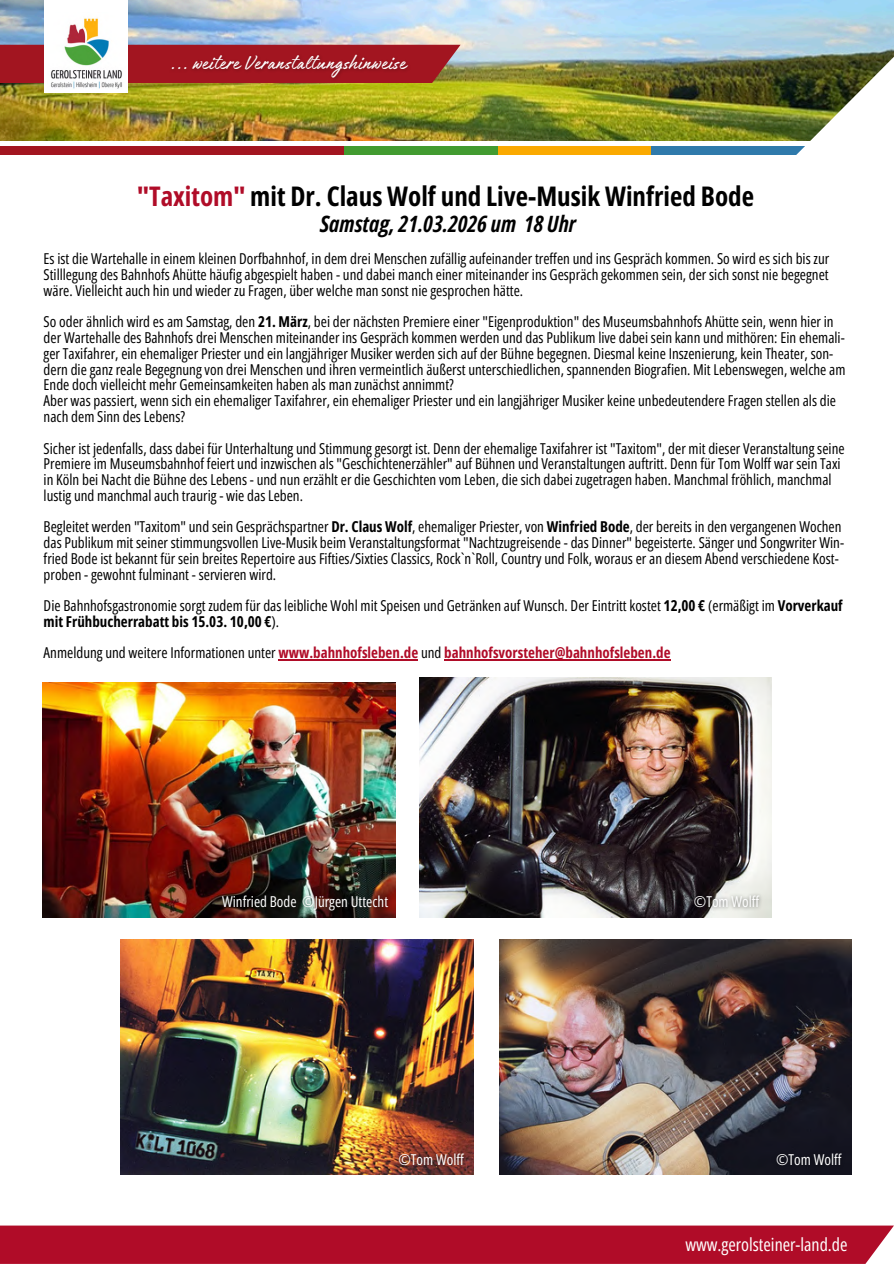
<style>
.page{position:relative;width:894px;height:1264px;background:#fff}
.page>*{position:absolute;margin:0;border:0;box-sizing:border-box;transform-origin:0 0}
.t1{font:700 27px "Open Sans Condensed";color:#000}
.t2{font:22.5px "Authenia Solid";letter-spacing:.02em;color:#fff}
.t3{font:italic 700 22.5px "Open Sans Condensed";color:#000}
.t4{font:18px "Open Sans Condensed";color:#fff}
.t5{font:15px/15.8px "Open Sans Condensed";color:#000}
.t6{font:700 15px "Open Sans Condensed";color:#b00c28}
.t7{font:15px "Open Sans Condensed";color:#fff}
.s1{color:#b00c28}
.s2{font-weight:700}
.s3{font-weight:400;color:#000}
</style>
<div class="page">
<div style="left:644px;top:146px;width:160px;height:9px;background:#2f7aab"></div>
<div style="left:485px;top:146px;width:166px;height:9px;background:#faa900"></div>
<div style="left:325px;top:146px;width:172px;height:9px;background:#429b30"></div>
<div style="left:0;top:146px;width:344px;height:9px;background:#a21520"></div>
<img style="left:0;top:0;width:775px;height:140px">
<svg style="left:775px;top:0;width:118px;height:155px"></svg>
<div style="left:0;top:45px;width:460px;height:38px;background:#a21520"></div>
<div style="left:45px;top:0;width:83px;height:93px;background:#fff"></div>
<img style="left:51px;top:18px;width:71px;height:71px">
<div style="left:0;top:1225px;width:893px;height:38px;background:#b00c28"></div>
<img style="left:42px;top:683px;width:353px;height:234px">
<img style="left:121px;top:939px;width:352px;height:235px">
<img style="left:499px;top:939px;width:352px;height:235px">
<img style="left:419px;top:677px;width:352px;height:240px">
<hr style="left:278px;top:659px;width:140px;height:1px;background:#b00c28">
<hr style="left:444px;top:659px;width:226px;height:1px;background:#b00c28">
<img style="left:215px;top:887px;width:181px;height:31px">
<img style="left:165px;top:56px;width:251px;height:29px">
<div style="left:768px;top:1144px;width:81px;height:30px;background:#13131e"></div>
<img style="left:391px;top:1144px;width:81px;height:30px">
<img style="left:686px;top:887px;width:81px;height:29px">
<h2 class="t2" style="left:170px;top:51px;width:237px">... weitere Veranstaltungshinweise</h2>
<h1 class="t1" style="left:137px;top:177px;width:618px"><span class="s1">"Taxitom"</span> mit Dr. Claus Wolf und Live-Musik Winfried Bode</h1>
<h2 class="t3" style="left:320px;top:208px;width:257px">Samstag, 21.03.2026 um 18 Uhr</h2>
<p class="t5" style="left:44px;top:251px;width:786px;text-align:justify">Es ist die Wartehalle in einem kleinen Dorfbahnhof, in dem drei Menschen zufällig aufeinander treffen und ins Gespräch kommen. So wird es sich bis zur Stilllegung des Bahnhofs Ahütte häufig abgespielt haben - und dabei manch einer miteinander ins Gespräch gekommen sein, der sich sonst nie begegnet wäre. Vielleicht auch hin und wieder zu Fragen, über welche man sonst nie gesprochen hätte.</p>
<p class="t5" style="left:44px;top:314px;width:803px">So oder ähnlich wird es am Samstag, den <span class="s2">21. März</span>, bei der nächsten Premiere einer "Eigenproduktion" des Museumsbahnhofs Ahütte sein, wenn hier in der Wartehalle des Bahnhofs drei Menschen miteinander ins Gespräch kommen werden und das Publikum live dabei sein kann und mithören: Ein ehemali&shy;ger Taxifahrer, ein ehemaliger Priester und ein langjähriger Musiker werden sich auf der Bühne begegnen. Diesmal keine Inszenierung, kein Theater, son&shy;dern die ganz reale Begegnung von drei Menschen und ihren vermeintlich äußerst unterschiedlichen, spannenden Biografien. Mit Lebenswegen, welche am Ende doch vielleicht mehr Gemeinsamkeiten haben als man zunächst annimmt?<br>Aber was passiert, wenn sich ein ehemaliger Taxifahrer, ein ehemaliger Priester und ein langjähriger Musiker keine unbedeutendere Fragen stellen als die nach dem Sinn des Lebens?</p>
<p class="t5" style="left:44px;top:440px;width:802px">Sicher ist jedenfalls, dass dabei für Unterhaltung und Stimmung gesorgt ist. Denn der ehemalige Taxifahrer ist "Taxitom", der mit dieser Veranstaltung seine Premiere im Museumsbahnhof feiert und inzwischen als "Geschichtenerzähler" auf Bühnen und Veranstaltungen auftritt. Denn für Tom Wolff war sein Taxi in Köln bei Nacht die Bühne des Lebens - und nun erzählt er die Geschichten vom Leben, die sich dabei zugetragen haben. Manchmal fröhlich, manchmal lustig und manchmal auch traurig - wie das Leben.</p>
<p class="t5" style="left:44px;top:518px;width:801px">Begleitet werden "Taxitom" und sein Gesprächspartner <span class="s2">Dr. Claus Wolf</span>, ehemaliger Priester, von <span class="s2">Winfried Bode</span>, der bereits in den vergangenen Wochen das Publikum mit seiner stimmungsvollen Live-Musik beim Veranstaltungsformat "Nachtzugreisende - das Dinner" begeisterte. Sänger und Songwriter Win&shy;fried Bode ist bekannt für sein breites Repertoire aus Fifties/Sixties Classics, Rock`n`Roll, Country und Folk, woraus er an diesem Abend verschiedene Kost&shy;proben - gewohnt fulminant - servieren wird.</p>
<p class="t5" style="left:44px;top:597px;width:800px">Die Bahnhofsgastronomie sorgt zudem für das leibliche Wohl mit Speisen und Getränken auf Wunsch. Der Eintritt kostet <span class="s2">12,00 €</span> (ermäßigt im <span class="s2">Vorverkauf mit Frühbucherrabatt bis 15.03. 10,00 €</span>).</p>
<p class="t6" style="left:44px;top:642px;width:628px"><span class="s3">Anmeldung und weitere Informationen unter</span> www.bahnhofsleben.de <span class="s3">und</span> bahnhofsvorsteher@bahnhofsleben.de</p>
<p class="t7" style="left:222px;top:890px;width:167px">Winfried Bode ©Jürgen Uttecht</p>
<p class="t7" style="left:693px;top:890px;width:67px">©Tom Wolff</p>
<p class="t7" style="left:398px;top:1148px;width:67px">©Tom Wolff</p>
<p class="t7" style="left:775px;top:1148px;width:67px">©Tom Wolff</p>
<p class="t4" style="left:685px;top:1231px;width:164px">www.gerolsteiner-land.de</p>
</div>
